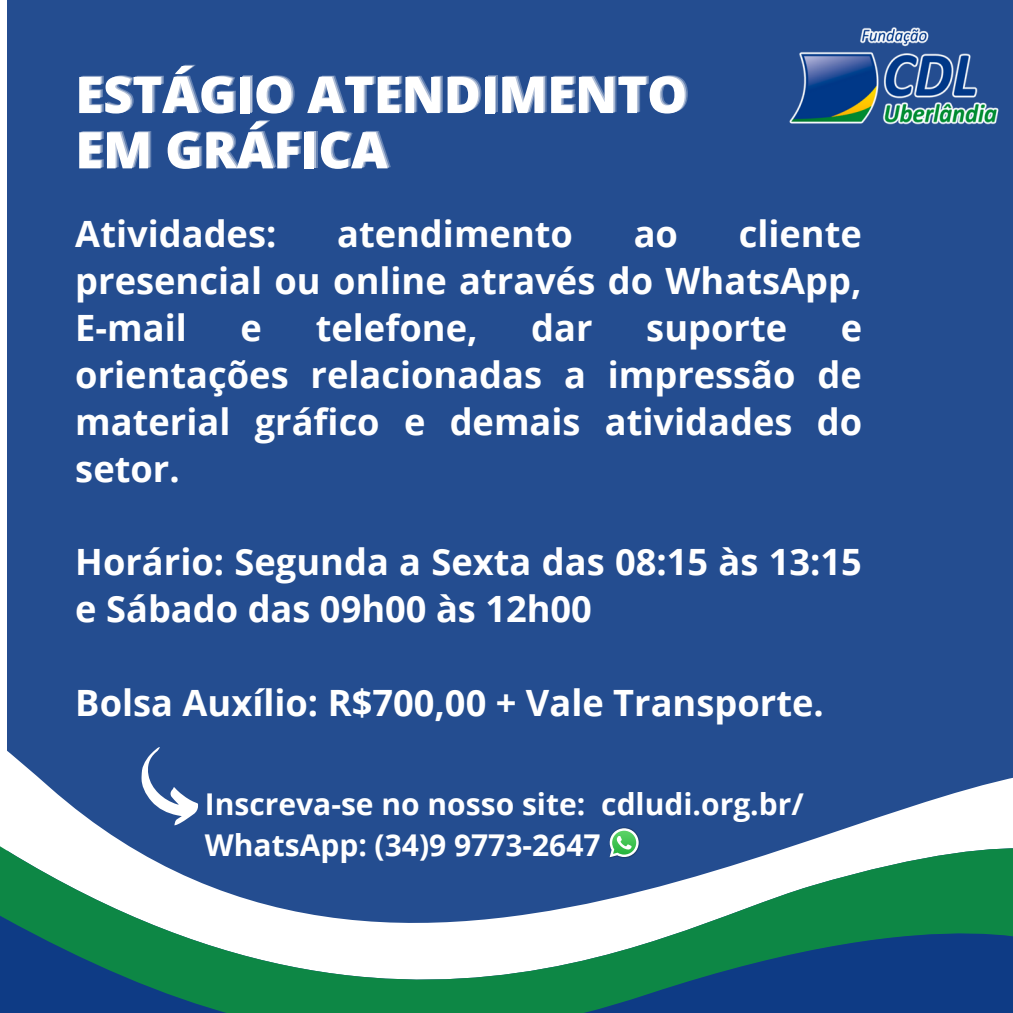
<style>
.page{position:relative;width:1013px;height:1013px;background:#fff}
.page>*{position:absolute;margin:0;border:0;box-sizing:border-box;transform-origin:0 0}
.t1{font:800 50.5px/55.2px "Open Sans";color:#fff}
.t2{font:700 36.25px/46.9px "Open Sans";color:#fff;text-align:justify}
.t3{font:700 30px "Open Sans";color:#fff}
</style>
<div class="page">
<div style="left:7px;top:0;width:1005px;height:1012px;background:#244d90"></div>
<svg style="left:0;top:750px;width:1012px;height:262px"></svg>
<img style="left:789px;top:27px;width:210px;height:98px">
<svg style="left:140px;top:747px;width:60px;height:79px"></svg>
<img style="left:608px;top:827px;width:32px;height:32px">
<svg style="left:609px;top:828px;width:29px;height:29px"></svg>
<p class="t1" style="left:75px;top:66px;width:613px">ESTÁGIO ATENDIMENTO<br>EM GRÁFICA</p>
<p class="t2" style="left:75px;top:209px;width:202px">Atividades:</p>
<p class="t2" style="left:337px;top:209px;width:237px">atendimento</p>
<p class="t2" style="left:633px;top:209px;width:46px">ao</p>
<p class="t2" style="left:75px;top:209px;width:788px;text-indent:663px">cliente presencial ou online através do WhatsApp, E-mail</p>
<p class="t2" style="left:241px;top:303px;width:23px">e</p>
<p class="t2" style="left:316px;top:303px;width:163px">telefone,</p>
<p class="t2" style="left:531px;top:303px;width:63px">dar</p>
<p class="t2" style="left:646px;top:303px;width:142px">suporte</p>
<p class="t2" style="left:75px;top:303px;width:788px;text-indent:765px">e orientações relacionadas a impressão de material gráfico e demais atividades do setor.</p>
<p class="t2" style="left:75px;top:538px;width:788px">Horário: Segunda a Sexta das 08:15 às 13:15 e Sábado das 09h00 às 12h00</p>
<p class="t2" style="left:75px;top:678px;width:750px">Bolsa Auxílio: R$700,00 + Vale Transporte.</p>
<p class="t3" style="left:205px;top:783px;width:600px">Inscreva-se no nosso site: cdludi.org.br/</p>
<p class="t3" style="left:205px;top:824px;width:397px">WhatsApp: (34)9 9773-2647</p>
</div>
